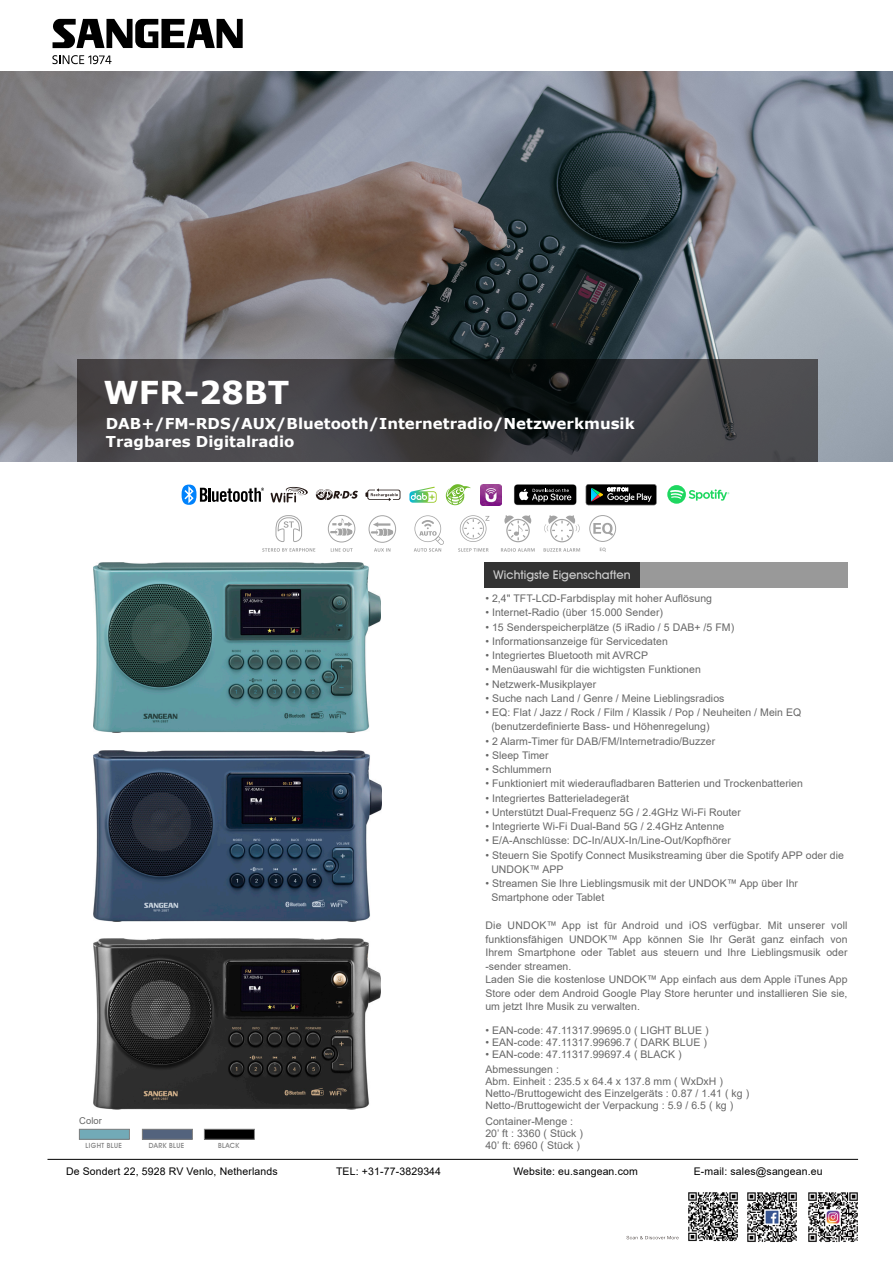
<style>
.page{position:relative;width:893px;height:1263px;background:#fff}
.page>*{position:absolute;margin:0;border:0;box-sizing:border-box;transform-origin:0 0}
.t1{font:700 31.5px "Verdana";color:#fff}
.t2{font:700 15px/18px "Verdana";color:#fff}
.t3{font:500 12px "Avant Garde IT Cby BT";color:#ccc}
.t4{font:10.5px/13.5px "Arial";letter-spacing:.005em;color:#666}
.t5{font:10.5px "Arial";letter-spacing:.015em;color:#000}
.t6{font:9.45px "Arial";color:#666}
.t7{font:500 7.05px "Avant Garde IT Cby BT";letter-spacing:.05em;color:#7f7f7f}
</style>
<div class="page">
<img style="left:0;top:72px;width:893px;height:389px">
<div style="left:79px;top:1129px;width:50px;height:10px;background:#72aab7"></div>
<div style="left:79px;top:1129px;width:51px;height:11px;border:1px solid #7f7f7f"></div>
<div style="left:142px;top:1129px;width:50px;height:10px;background:#53637d"></div>
<div style="left:142px;top:1129px;width:51px;height:11px;border:1px solid #7f7f7f"></div>
<div style="left:204px;top:1129px;width:50px;height:10px;background:#000"></div>
<div style="left:204px;top:1129px;width:51px;height:11px;border:1px solid #7f7f7f"></div>
<svg style="left:77px;top:359px;width:741px;height:102px;background:#3c3c3f"></svg>
<svg style="left:52px;top:19px;width:191px;height:29px"></svg>
<svg style="left:52px;top:55px;width:60px;height:9px"></svg>
<img style="left:93px;top:939px;width:288px;height:171px">
<img style="left:93px;top:751px;width:288px;height:171px">
<img style="left:93px;top:562px;width:288px;height:171px">
<img style="left:747px;top:1192px;width:50px;height:50px">
<img style="left:808px;top:1192px;width:50px;height:50px">
<svg style="left:627px;top:1236px;width:51px;height:3px"></svg>
<img style="left:688px;top:1192px;width:50px;height:50px">
<div style="left:484px;top:562px;width:155px;height:26px;background:#333"></div>
<div style="left:640px;top:562px;width:208px;height:26px;background:#999"></div>
<svg style="left:271px;top:487px;width:37px;height:15px"></svg>
<svg style="left:316px;top:489px;width:42px;height:11px"></svg>
<svg style="left:409px;top:487px;width:28px;height:16px"></svg>
<svg style="left:446px;top:484px;width:25px;height:21px"></svg>
<svg style="left:365px;top:488px;width:35px;height:13px"></svg>
<svg style="left:182px;top:485px;width:82px;height:20px"></svg>
<svg style="left:667px;top:485px;width:62px;height:19px"></svg>
<img style="left:481px;top:484px;width:21px;height:21px">
<svg style="left:514px;top:484px;width:63px;height:21px"></svg>
<svg style="left:586px;top:484px;width:71px;height:21px"></svg>
<svg style="left:331px;top:548px;width:22px;height:4px"></svg>
<svg style="left:328px;top:515px;width:27px;height:27px"></svg>
<svg style="left:369px;top:515px;width:27px;height:37px"></svg>
<svg style="left:262px;top:548px;width:53px;height:4px"></svg>
<svg style="left:275px;top:515px;width:27px;height:27px"></svg>
<svg style="left:414px;top:515px;width:30px;height:37px"></svg>
<svg style="left:458px;top:548px;width:31px;height:4px"></svg>
<svg style="left:460px;top:515px;width:29px;height:27px"></svg>
<svg style="left:543px;top:548px;width:37px;height:4px"></svg>
<svg style="left:544px;top:515px;width:36px;height:27px"></svg>
<svg style="left:600px;top:548px;width:6px;height:4px"></svg>
<svg style="left:589px;top:515px;width:27px;height:27px"></svg>
<svg style="left:501px;top:548px;width:34px;height:4px"></svg>
<svg style="left:504px;top:515px;width:28px;height:27px"></svg>
<hr style="left:47px;top:1159px;width:811px;height:1px;background:#000">
<h1 class="t1" style="left:103px;top:370px;width:188px">WFR-28BT</h1>
<h2 class="t2" style="left:106px;top:414px;width:530px">DAB+/FM-RDS/AUX/Bluetooth/Internetradio/Netzwerkmusik<br>Tragbares Digitalradio</h2>
<p class="t3" style="left:494px;top:568px;width:139px">Wichtigste Eigenschaften</p>
<p class="t6" style="left:79px;top:1114px;width:24px">Color</p>
<p class="t7" style="left:86px;top:1141px;width:38px">LIGHT BLUE</p>
<p class="t7" style="left:149px;top:1141px;width:37px">DARK BLUE</p>
<p class="t7" style="left:218px;top:1141px;width:23px">BLACK</p>
<p class="t4" style="left:485px;top:591px;width:228px">• 2,4" TFT-LCD-Farbdisplay mit hoher Auflösung</p>
<p class="t4" style="left:485px;top:606px;width:179px">• Internet-Radio (über 15.000 Sender)</p>
<p class="t4" style="left:485px;top:620px;width:250px">• 15 Senderspeicherplätze (5 iRadio / 5 DAB+ /5 FM)</p>
<p class="t4" style="left:485px;top:634px;width:184px">• Informationsanzeige für Servicedaten</p>
<p class="t4" style="left:485px;top:648px;width:164px">• Integriertes Bluetooth mit AVRCP</p>
<p class="t4" style="left:485px;top:663px;width:217px">• Menüauswahl für die wichtigsten Funktionen</p>
<p class="t4" style="left:485px;top:677px;width:112px">• Netzwerk-Musikplayer</p>
<p class="t4" style="left:485px;top:691px;width:241px">• Suche nach Land / Genre / Meine Lieblingsradios</p>
<p class="t4" style="left:491px;top:705px;width:312px;line-height:14.2px;text-indent:-6px">• EQ: Flat / Jazz / Rock / Film / Klassik / Pop / Neuheiten / Mein EQ (benutzerdefinierte Bass- und Höhenregelung)</p>
<p class="t4" style="left:485px;top:734px;width:231px">• 2 Alarm-Timer für DAB/FM/Internetradio/Buzzer</p>
<p class="t4" style="left:485px;top:748px;width:65px">• Sleep Timer</p>
<p class="t4" style="left:485px;top:762px;width:68px">• Schlummern</p>
<p class="t4" style="left:485px;top:777px;width:319px">• Funktioniert mit wiederaufladbaren Batterien und Trockenbatterien</p>
<p class="t4" style="left:485px;top:791px;width:145px">• Integriertes Batterieladegerät</p>
<p class="t4" style="left:485px;top:805px;width:257px">• Unterstützt Dual-Frequenz 5G / 2.4GHz Wi-Fi Router</p>
<p class="t4" style="left:485px;top:819px;width:241px">• Integrierte Wi-Fi Dual-Band 5G / 2.4GHz Antenne</p>
<p class="t4" style="left:485px;top:834px;width:247px">• E/A-Anschlüsse: DC-In/AUX-In/Line-Out/Kopfhörer</p>
<p class="t4" style="left:491px;top:848px;width:354px;line-height:14.2px;text-indent:-6px">• Steuern Sie Spotify Connect Musikstreaming über die Spotify APP oder die<br>UNDOK™ APP</p>
<p class="t4" style="left:491px;top:876px;width:308px;line-height:14.2px;text-indent:-6px">• Streamen Sie Ihre Lieblingsmusik mit der UNDOK™ App über Ihr<br>Smartphone oder Tablet</p>
<p class="t4" style="left:485px;top:918px;width:364px">Die UNDOK™ App ist für Android und iOS verfügbar. Mit unserer voll funktionsfähigen UNDOK™ App können Sie Ihr Gerät ganz einfach von Ihrem Smartphone oder Tablet aus steuern und Ihre Lieblingsmusik oder -sender streamen.<br>Laden Sie die kostenlose UNDOK™ App einfach aus dem Apple iTunes App Store oder dem Android Google Play Store herunter und installieren Sie sie, um jetzt Ihre Musik zu verwalten.</p>
<p class="t4" style="left:485px;top:1023px;width:225px">• EAN-code: 47.11317.99695.0 ( LIGHT BLUE )</p>
<p class="t4" style="left:485px;top:1035px;width:223px">• EAN-code: 47.11317.99696.7 ( DARK BLUE )</p>
<p class="t4" style="left:485px;top:1046px;width:198px;line-height:15px">• EAN-code: 47.11317.99697.4 ( BLACK )<br>Abmessungen :</p>
<p class="t4" style="left:485px;top:1075px;width:265px;line-height:12px">Abm. Einheit : 235.5 x 64.4 x 137.8 mm ( WxDxH )<br>Netto-/Bruttogewicht des Einzelgeräts : 0.87 / 1.41 ( kg )<br>Netto-/Bruttogewicht der Verpackung : 5.9 / 6.5 ( kg )</p>
<p class="t4" style="left:485px;top:1115px;width:99px;line-height:12px">Container-Menge :<br>20’ ft : 3360 ( Stück )<br>40’ ft: 6960 ( Stück )</p>
<p class="t5" style="left:66px;top:1164px;width:213px">De Sondert 22, 5928 RV Venlo, Netherlands</p>
<p class="t5" style="left:336px;top:1164px;width:107px">TEL: +31-77-3829344</p>
<p class="t5" style="left:513px;top:1164px;width:126px">Website: eu.sangean.com</p>
<p class="t5" style="left:694px;top:1164px;width:131px">E-mail: sales@sangean.eu</p>
</div>
